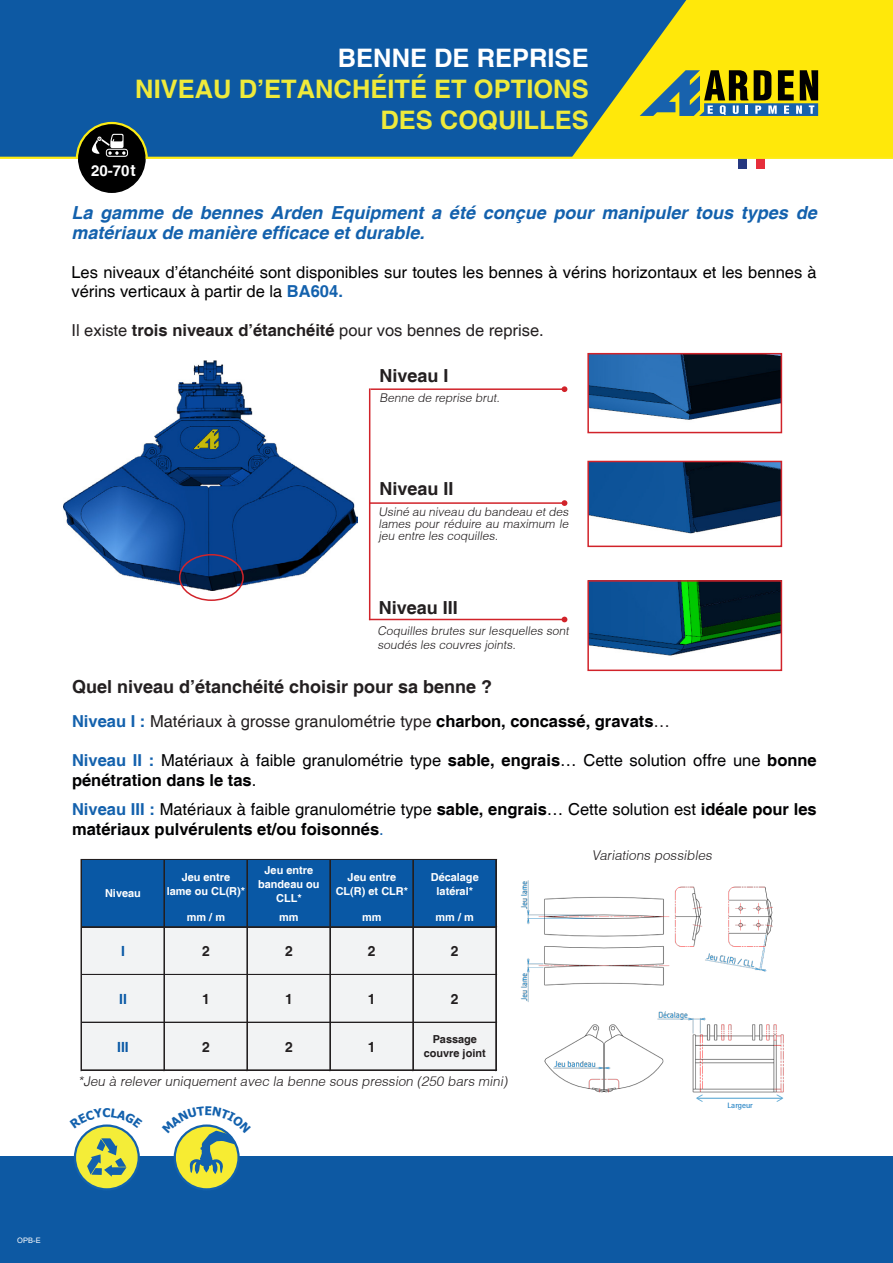
<style>
.page{position:relative;width:893px;height:1263px;background:#fff}
.page>*{position:absolute;margin:0;border:0;box-sizing:border-box;transform-origin:0 0}
.t1{font:700 25.5px "Helvetica";color:#efea3b}
.t2{font:700 25.5px "Helvetica";color:#fff}
.t3{font:italic 700 18px/19.5px "Helvetica";color:#1361ad}
.t4{font:700 18px "Helvetica";color:#231f20}
.t5{font:700 16.5px/19.8px "Helvetica";color:#000002}
.t6{font:16.5px "Helvetica";color:#231f20}
.t7{font:16.5px/19.5px "Helvetica";color:#000001}
.t8{font:16.5px/19.8px "Helvetica";color:#000002}
.t9{font:700 15px "Helvetica";color:#fff}
.t10{font:15px "Minion Pro";color:#479dce;scale:.93 1}
.t11{font:700 13.95px "Helvetica";color:#231f20}
.t12{font:700 13.95px "Helvetica";color:#0958a5}
.t13{font:italic 300 13.5px "Helvetica";color:#231f20}
.t14{font:italic 300 12px/12px "Helvetica";color:#231f20}
.t15{font:700 12px "Tahoma";color:#1361ad}
.t16{font:700 10.95px/14px "Helvetica";color:#fff;text-align:center}
.t17{font:700 10.95px/14px "Helvetica";color:#231f20;text-align:center}
.t18{font:7.95px "Acumin Pro Cond";color:#177bc1;scale:1.22 1}
.t19{font:7.5px "Arial";color:#fff}
.s1{font-size:16.2px}
.s2{color:#000002}
.s3{font-weight:700;color:#1361ad}
.s4{font-weight:700}
.s5{font-weight:700;color:#000002}
.s6{color:#1361ad}
.s7{font-weight:400}
.s8{font-weight:400;color:#1361ad}
</style>
<div class="page">
<div style="left:757px;top:152px;width:8px;height:16px;background:#e62e3b"></div>
<div style="left:739px;top:152px;width:8px;height:16px;background:#263880"></div>
<div style="left:0;top:1157px;width:893px;height:106px;background:#0d59a3"></div>
<div style="left:40px;top:0;width:853px;height:158px;background:#ffe80a"></div>
<svg style="left:0;top:0;width:686px;height:157px;background:#1d6298"></svg>
<hr style="left:0;top:157px;width:893px;height:2px;background:#fceb14">
<div style="left:79px;top:124px;width:66px;height:68px;background:#000;border-radius:50%"></div>
<div style="left:78px;top:123px;width:68px;height:70px;border:2px solid #000;border-radius:50%"></div>
<svg style="left:75px;top:121px;width:74px;height:40px"></svg>
<svg style="left:640px;top:70px;width:178px;height:46px"></svg>
<div style="left:175px;top:1125px;width:64px;height:64px;background:#f7ec32;border-radius:50%"></div>
<div style="left:75px;top:1125px;width:64px;height:64px;background:#f4ed38;border-radius:50%"></div>
<div style="left:74px;top:1124px;width:66px;height:66px;border:2px solid #1361ad;border-radius:50%"></div>
<svg style="left:87px;top:1138px;width:40px;height:38px"></svg>
<div style="left:82px;top:860px;width:414px;height:67px;background:#0958a5"></div>
<div style="left:82px;top:927px;width:414px;height:143px;background:#f2f3f4"></div>
<hr style="left:81px;top:859px;width:1px;height:212px;background:#231f20">
<hr style="left:164px;top:860px;width:1px;height:211px;background:#231f20">
<hr style="left:247px;top:860px;width:1px;height:211px;background:#231f20">
<hr style="left:330px;top:860px;width:1px;height:211px;background:#231f20">
<hr style="left:413px;top:860px;width:1px;height:211px;background:#231f20">
<hr style="left:495px;top:860px;width:1px;height:211px;background:#231f20">
<hr style="left:496px;top:860px;width:1px;height:211px;background:#231f20">
<hr style="left:82px;top:859px;width:415px;height:1px;background:#231f20">
<hr style="left:82px;top:926px;width:415px;height:1px;background:#231f20">
<hr style="left:82px;top:927px;width:415px;height:1px;background:#231f20">
<hr style="left:82px;top:974px;width:415px;height:1px;background:#231f20">
<hr style="left:82px;top:1022px;width:415px;height:1px;background:#231f20">
<hr style="left:82px;top:1069px;width:415px;height:1px;background:#231f20">
<hr style="left:82px;top:1070px;width:415px;height:1px;background:#231f20">
<img style="left:64px;top:360px;width:293px;height:230px">
<div style="left:179px;top:554px;width:65px;height:47px;border:2px solid #d1232a;border-radius:50%"></div>
<hr style="left:369px;top:388px;width:1px;height:232px;background:#d1232a">
<hr style="left:370px;top:388px;width:192px;height:2px;background:#d1232a">
<svg style="left:562px;top:386px;width:5px;height:6px"></svg>
<img style="left:590px;top:356px;width:189px;height:64px">
<div style="left:587px;top:353px;width:195px;height:80px;border:2px solid #d1232a"></div>
<hr style="left:369px;top:502px;width:194px;height:2px;background:#d1232a">
<svg style="left:562px;top:500px;width:5px;height:6px"></svg>
<hr style="left:369px;top:619px;width:194px;height:1px;background:#d1232a">
<svg style="left:562px;top:617px;width:5px;height:5px"></svg>
<img style="left:590px;top:464px;width:189px;height:70px">
<div style="left:587px;top:461px;width:195px;height:86px;border:2px solid #d1232a"></div>
<img style="left:590px;top:583px;width:189px;height:73px">
<div style="left:587px;top:580px;width:195px;height:91px;border:2px solid #d1232a"></div>
<img style="left:521px;top:880px;width:263px;height:219px">
<hr style="left:697px;top:1098px;width:85px;height:1px;background:#479dce">
<svg style="left:162px;top:1124px;width:91px;height:50px"></svg>
<svg style="left:92px;top:1124px;width:11px;height:4px"></svg>
<svg style="left:111px;top:1124px;width:11px;height:4px"></svg>
<svg style="left:696px;top:1094px;width:6px;height:5px"></svg>
<p class="t2" style="left:338px;top:43px;width:252px">BENNE DE REPRISE</p>
<p class="t1" style="left:135px;top:73px;width:455px">NIVEAU D’ETANCHÉITÉ ET OPTIONS</p>
<p class="t1" style="left:380px;top:104px;width:210px">DES COQUILLES</p>
<p class="t9" style="left:91px;top:162px;width:46px">20-70<span class="s1">t</span></p>
<p class="t3" style="left:71px;top:204px;width:747px">La gamme de bennes Arden Equipment a été conçue pour manipuler tous types de matériaux de manière efficace et durable.</p>
<p class="t7" style="left:71px;top:263px;width:747px">Les niveaux d’étanchéité sont <span class="s2">disponibles</span> sur toutes les bennes à vérins horizontaux et les bennes à vérins verticaux à partir de la <span class="s3">BA604.</span></p>
<p class="t6" style="left:71px;top:321px;width:474px">Il existe <span class="s4">trois niveaux d’étanchéité</span> pour vos bennes de reprise.</p>
<p class="t4" style="left:379px;top:365px;width:71px">Niveau I</p>
<p class="t14" style="left:379px;top:391px;width:124px">Benne de reprise brut.</p>
<p class="t4" style="left:379px;top:478px;width:76px">Niveau II</p>
<p class="t14" style="left:378px;top:506px;width:194px;text-align:justify">Usiné au niveau du bandeau et des lames pour réduire au maximum le jeu entre les coquilles.</p>
<p class="t4" style="left:379px;top:597px;width:81px">Niveau III</p>
<p class="t14" style="left:377px;top:623px;width:195px;line-height:14.4px">Coquilles brutes sur lesquelles sont soudés les couvres joints.</p>
<p class="t4" style="left:72px;top:676px;width:422px">Quel niveau d’étanchéité choisir pour sa benne ?</p>
<p class="t6" style="left:72px;top:711px;width:599px"><span class="s3">Niveau I :</span> Matériaux à grosse granulométrie type <span class="s5">charbon, concassé, gravats</span>…</p>
<p class="t8" style="left:72px;top:751px;width:746px"><span class="s3">Niveau II :</span> Matériaux à faible granulométrie type <span class="s4">sable, engrais</span>… Cette solution offre une <span class="s4">bonne pénétration dans le tas</span>.</p>
<p class="t5" style="left:72px;top:800px;width:746px"><span class="s6">Niveau III :</span> <span class="s7">Matériaux à faible granulométrie type</span> sable, engrais<span class="s7">… Cette solution est</span> idéale pour les matériaux pulvérulents et/ou foisonnés<span class="s8">.</span></p>
<p class="t16" style="left:105px;top:887px;width:37px">Niveau</p>
<p class="t16" style="left:167px;top:870px;width:80px">Jeu entre<br>lame ou CL(R)*</p>
<p class="t16" style="left:258px;top:863px;width:63px">Jeu entre bandeau ou<br>CLL*</p>
<p class="t16" style="left:336px;top:870px;width:74px">Jeu entre<br>CL(R) et CLR*</p>
<p class="t16" style="left:431px;top:870px;width:49px">Décalage latéral*</p>
<p class="t16" style="left:187px;top:911px;width:40px">mm / m</p>
<p class="t16" style="left:279px;top:911px;width:21px">mm</p>
<p class="t16" style="left:362px;top:911px;width:21px">mm</p>
<p class="t16" style="left:436px;top:911px;width:40px">mm / m</p>
<p class="t12" style="left:121px;top:942px;width:5px">I</p>
<p class="t11" style="left:202px;top:942px;width:9px">2</p>
<p class="t11" style="left:285px;top:942px;width:9px">2</p>
<p class="t11" style="left:368px;top:942px;width:9px">2</p>
<p class="t11" style="left:451px;top:942px;width:9px">2</p>
<p class="t12" style="left:119px;top:990px;width:9px">II</p>
<p class="t11" style="left:202px;top:990px;width:9px">1</p>
<p class="t11" style="left:285px;top:990px;width:9px">1</p>
<p class="t11" style="left:368px;top:990px;width:9px">1</p>
<p class="t11" style="left:451px;top:990px;width:9px">2</p>
<p class="t12" style="left:117px;top:1038px;width:13px">III</p>
<p class="t11" style="left:202px;top:1038px;width:9px">2</p>
<p class="t11" style="left:285px;top:1038px;width:9px">2</p>
<p class="t11" style="left:368px;top:1038px;width:9px">1</p>
<p class="t17" style="left:424px;top:1033px;width:63px">Passage couvre joint</p>
<p class="t13" style="left:78px;top:1073px;width:434px">*Jeu à relever uniquement avec la benne sous pression (250 bars mini)</p>
<p class="t15" style="left:102px;top:1104px;width:10px">C</p>
<p class="t13" style="left:592px;top:847px;width:124px">Variations possibles</p>
<p class="t18" style="left:727px;top:1100px;width:22px">Largeur</p>
<p class="t10" style="left:776px;top:1087px;width:10px">&gt;</p>
<p class="t19" style="left:17px;top:1235px;width:25px">OPB-E</p>
</div>
